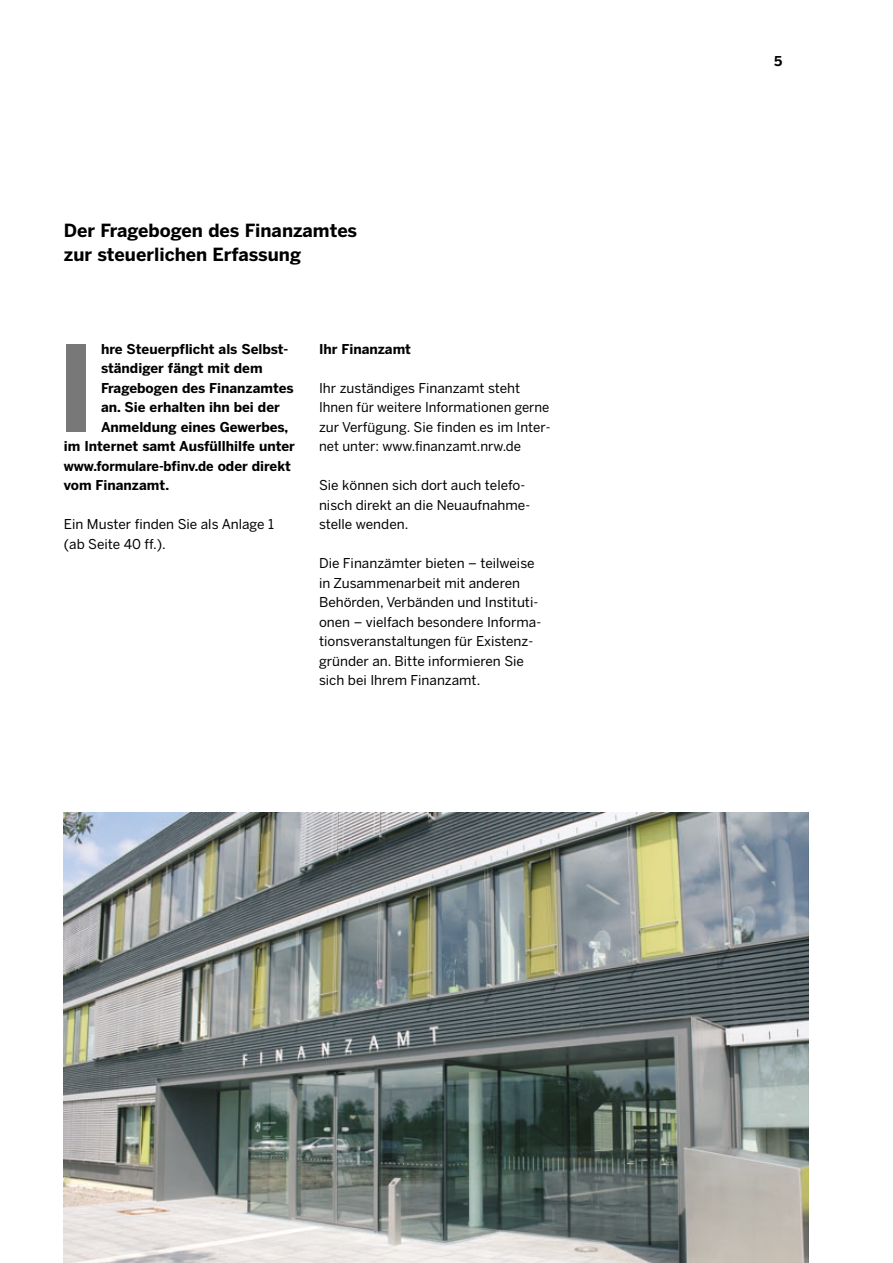
<style>
.page{position:relative;width:893px;height:1263px;background:#fff}
.page>*{position:absolute;margin:0;border:0;box-sizing:border-box;transform-origin:0 0}
.t1{font:700 118.5px "Benton Sans";color:#787878}
.t2{font:700 18px/24px "Benton Sans";color:#000}
.t3{font:13.5px/19.5px "Benton Sans";color:#000}
.t4{font:700 13.5px "Benton Sans";color:#000}
.t5{font:700 13.5px "Benton Sans";color:#000;scale:.96 1}
</style>
<div class="page">
<img style="left:64px;top:812px;width:744px;height:451px">
<p class="t2" style="left:64px;top:220px;width:295px">Der Fragebogen des Finanzamtes zur steuerlichen Erfassung</p>
<p class="t1" style="left:57px;top:344px;width:41px">I</p>
<p class="t4" style="left:101px;top:344px;width:189px">hre Steuerpflicht als Selbst-</p>
<p class="t4" style="left:101px;top:363px;width:163px">ständiger fängt mit dem</p>
<p class="t4" style="left:101px;top:383px;width:194px">Fragebogen des Finanzamtes</p>
<p class="t4" style="left:101px;top:402px;width:180px">an. Sie erhalten ihn bei der</p>
<p class="t4" style="left:101px;top:422px;width:189px">Anmeldung eines Gewerbes,</p>
<p class="t4" style="left:64px;top:441px;width:233px">im Internet samt Ausfüllhilfe unter</p>
<p class="t5" style="left:64px;top:461px;width:238px">www.formulare-bfinv.de oder direkt</p>
<p class="t4" style="left:64px;top:480px;width:107px">vom Finanzamt.</p>
<p class="t3" style="left:64px;top:516px;width:212px">Ein Muster finden Sie als Anlage 1 (ab Seite 40 ff.).</p>
<p class="t4" style="left:319px;top:344px;width:93px">Ihr Finanzamt</p>
<p class="t3" style="left:319px;top:380px;width:233px">Ihr zuständiges Finanzamt steht Ihnen für weitere Informationen gerne zur Verfügung. Sie finden es im Inter&shy;net unter: www.finanzamt.nrw.de</p>
<p class="t3" style="left:319px;top:477px;width:213px">Sie können sich dort auch telefo&shy;nisch direkt an die Neuaufnahme&shy;stelle wenden.</p>
<p class="t3" style="left:319px;top:555px;width:224px">Die Finanzämter bieten – teilweise in Zusammenarbeit mit anderen Behörden, Verbänden und Instituti&shy;onen – vielfach besondere Informa&shy;tionsveranstaltungen für Existenz&shy;gründer an. Bitte informieren Sie sich bei Ihrem Finanzamt.</p>
<p class="t4" style="left:774px;top:56px;width:10px">5</p>
</div>
